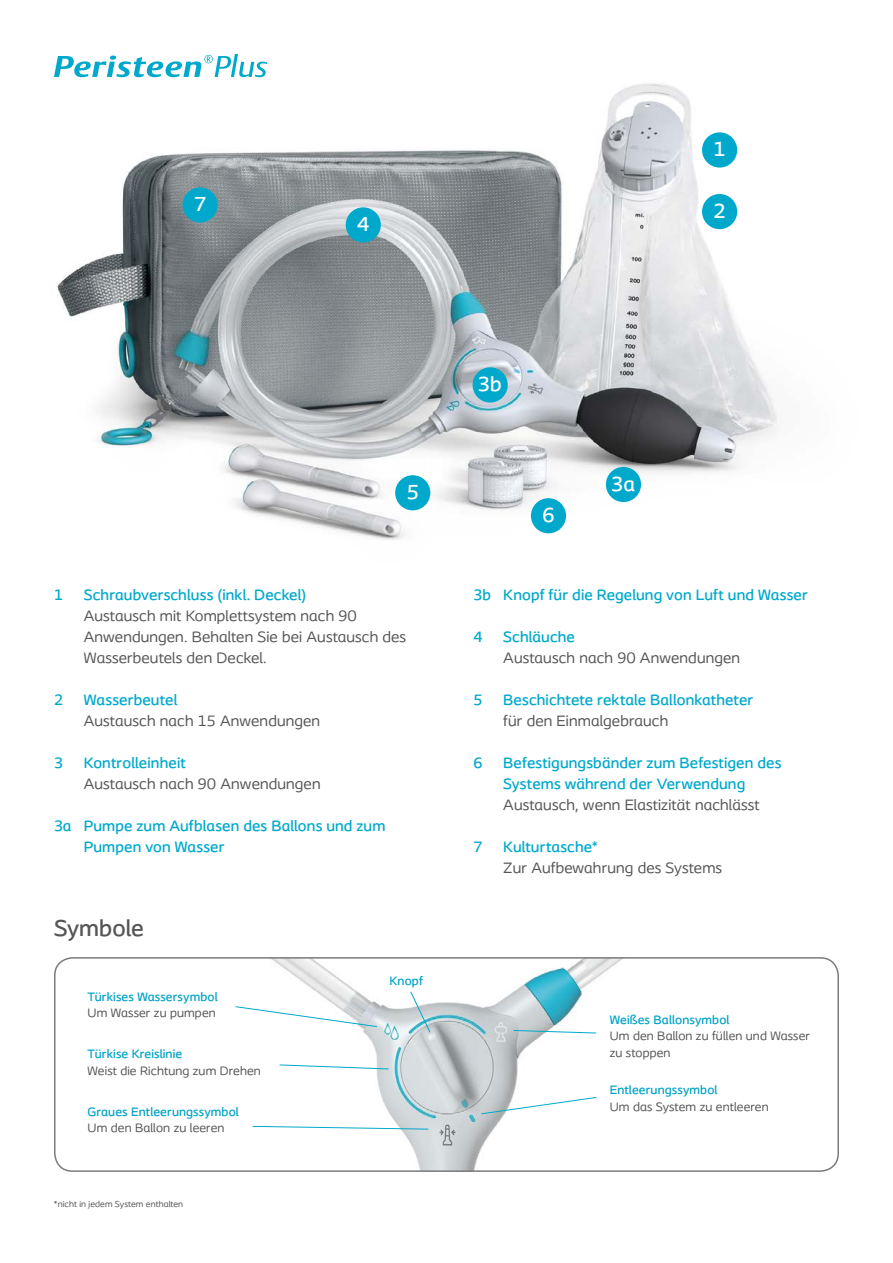
<style>
.page{position:relative;width:893px;height:1263px;background:#fff}
.page>*{position:absolute;margin:0;border:0;box-sizing:border-box;transform-origin:0 0}
.Spread_text_headings{font:500 24px "Coloplast";color:#565656}
.Spread_text{font:500 21.3px "Coloplast";color:#fff}
.Spread_text_headings-2{font:500 15.75px/21px "Coloplast";letter-spacing:.01em;color:#00a9cc}
.Spread_text-2{font:15.75px/21px "Coloplast";letter-spacing:.01em;color:#565656}
.Spread_text-3{font:500 15.75px "Coloplast";letter-spacing:.01em;color:#00a9cc}
.Spread_caption{font:12.75px/16.5px "Coloplast";letter-spacing:.01em;color:#565656}
.Spread_caption-2{font:500 12.75px "Coloplast";letter-spacing:.01em;color:#00a3c8}
.Spread_caption-3{font:9px "Coloplast";letter-spacing:.01em;color:#565656}
.s1{font-weight:500;color:#00a3c8}
.s2{font-weight:400}
</style>
<div class="page">
<img style="left:57px;top:77px;width:720px;height:463px">
<div style="left:606px;top:467px;width:35px;height:35px;background:#00a9cc;border-radius:50%"></div>
<div style="left:473px;top:367px;width:35px;height:35px;background:#00a9cc;border-radius:50%"></div>
<div style="left:702px;top:132px;width:35px;height:36px;background:#00a9cc;border-radius:50%"></div>
<div style="left:702px;top:194px;width:35px;height:35px;background:#00a9cc;border-radius:50%"></div>
<div style="left:531px;top:498px;width:35px;height:35px;background:#00a9cc;border-radius:50%"></div>
<div style="left:395px;top:475px;width:35px;height:35px;background:#00a9cc;border-radius:50%"></div>
<div style="left:346px;top:207px;width:35px;height:35px;background:#00a9cc;border-radius:50%"></div>
<div style="left:183px;top:187px;width:35px;height:36px;background:#00a9cc;border-radius:50%"></div>
<svg style="left:54px;top:54px;width:213px;height:23px"></svg>
<img style="left:273px;top:960px;width:348px;height:209px">
<div style="left:54px;top:957px;width:785px;height:215px;border:2px solid #7b7b7a;border-radius:18px"></div>
<svg style="left:235px;top:1006px;width:143px;height:21px"></svg>
<svg style="left:513px;top:1030px;width:84px;height:4px"></svg>
<svg style="left:279px;top:1064px;width:110px;height:6px"></svg>
<svg style="left:252px;top:1125px;width:177px;height:5px"></svg>
<svg style="left:480px;top:1096px;width:117px;height:19px"></svg>
<svg style="left:410px;top:991px;width:21px;height:42px"></svg>
<p class="Spread_text" style="left:194px;top:192px;width:14px">7</p>
<p class="Spread_text" style="left:357px;top:212px;width:14px">4</p>
<p class="Spread_text" style="left:714px;top:137px;width:14px">1</p>
<p class="Spread_text" style="left:714px;top:198px;width:14px">2</p>
<p class="Spread_text" style="left:407px;top:479px;width:14px">5</p>
<p class="Spread_text_headings-2" style="left:54px;top:584px;width:11px">1</p>
<p class="Spread_text_headings-2" style="left:84px;top:584px;width:224px">Schraubverschluss (inkl. Deckel)</p>
<p class="Spread_text-2" style="left:84px;top:605px;width:324px">Austausch mit Komplettsystem nach 90<br>Anwendungen. Behalten Sie bei Austausch des<br>Wasserbeutels den Deckel.</p>
<p class="Spread_text-3" style="left:54px;top:690px;width:11px">2</p>
<p class="Spread_text-3" style="left:84px;top:690px;width:95px">Wasserbeutel</p>
<p class="Spread_text-2" style="left:84px;top:710px;width:238px">Austausch nach 15 Anwendungen</p>
<p class="Spread_text_headings-2" style="left:54px;top:752px;width:11px">3</p>
<p class="Spread_text_headings-2" style="left:84px;top:752px;width:104px">Kontrolleinheit</p>
<p class="Spread_text-2" style="left:84px;top:773px;width:238px">Austausch nach 90 Anwendungen</p>
<p class="Spread_text_headings-2" style="left:84px;top:815px;width:303px;text-indent:-30px">3a Pumpe zum Aufblasen des Ballons und zum<br>Pumpen von Wasser</p>
<p class="Spread_text_headings" style="left:54px;top:914px;width:91px">Symbole</p>
<p class="Spread_caption-2" style="left:88px;top:989px;width:132px">Türkises Wassersymbol</p>
<p class="Spread_caption" style="left:88px;top:1004px;width:130px">Um Wasser zu pumpen</p>
<p class="Spread_caption" style="left:88px;top:1045px;width:175px"><span class="s1">Türkise Kreislinie<br></span>Weist die Richtung zum Drehen</p>
<p class="Spread_caption-2" style="left:88px;top:1104px;width:153px">Graues Entleerungssymbol</p>
<p class="Spread_caption" style="left:88px;top:1120px;width:138px">Um den Ballon zu leeren</p>
<p class="Spread_caption-3" style="left:54px;top:1199px;width:131px">*nicht in jedem System enthalten</p>
<p class="Spread_caption-2" style="left:389px;top:973px;width:35px">Knopf</p>
<p class="Spread_text" style="left:478px;top:372px;width:25px">3b</p>
<p class="Spread_text" style="left:542px;top:502px;width:14px">6</p>
<p class="Spread_text" style="left:611px;top:471px;width:25px">3a</p>
<p class="Spread_text_headings-2" style="left:473px;top:584px;width:336px">3b Knopf für die Regelung von Luft und Wasser</p>
<p class="Spread_text_headings-2" style="left:473px;top:626px;width:11px">4</p>
<p class="Spread_text_headings-2" style="left:503px;top:626px;width:73px">Schläuche</p>
<p class="Spread_text-2" style="left:503px;top:647px;width:238px">Austausch nach 90 Anwendungen</p>
<p class="Spread_text_headings-2" style="left:473px;top:689px;width:11px">5</p>
<p class="Spread_text_headings-2" style="left:503px;top:689px;width:252px">Beschichtete rektale Ballonkatheter</p>
<p class="Spread_text-2" style="left:503px;top:710px;width:166px">für den Einmalgebrauch</p>
<p class="Spread_text_headings-2" style="left:473px;top:752px;width:11px">6</p>
<p class="Spread_text_headings-2" style="left:503px;top:752px;width:280px">Befestigungsbänder zum Befestigen des<br>Systems während der Verwendung</p>
<p class="Spread_text-2" style="left:503px;top:794px;width:258px">Austausch, wenn Elastizität nachlässt</p>
<p class="Spread_text_headings-2" style="left:473px;top:836px;width:11px">7</p>
<p class="Spread_text_headings-2" style="left:503px;top:836px;width:96px">Kulturtasche<span class="s2">*</span></p>
<p class="Spread_text-2" style="left:503px;top:857px;width:220px">Zur Aufbewahrung des Systems</p>
<p class="Spread_caption-2" style="left:610px;top:1012px;width:121px">Weißes Ballonsymbol</p>
<p class="Spread_caption" style="left:610px;top:1028px;width:202px">Um den Ballon zu füllen und Wasser zu stoppen</p>
<p class="Spread_caption" style="left:610px;top:1081px;width:160px"><span class="s1">Entleerungssymbol<br></span>Um das System zu entleeren</p>
</div>
